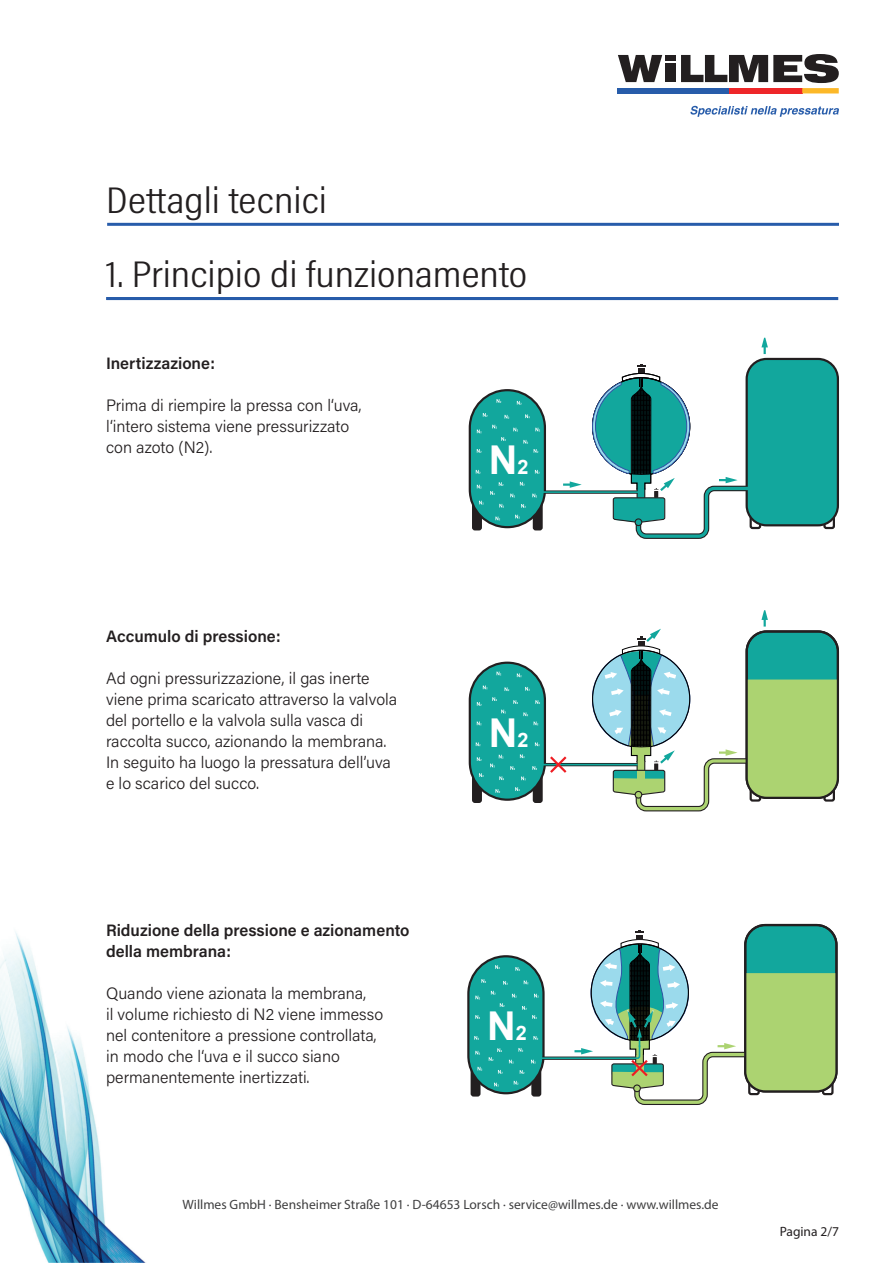
<style>
.page{position:relative;width:893px;height:1263px;background:#fff}
.page>*{position:absolute;margin:0;border:0;box-sizing:border-box;transform-origin:0 0}
.t1{font:700 39.75px "Arial";color:#fff}
.t2{font:300 37.5px "Acumin Pro Cond";color:#231f20;scale:1.2 1}
.t3{font:300 16.5px/21px "Acumin Pro";color:#231f20}
.t4{font:600 16.5px/21px "Acumin Pro";color:#231f20}
.t5{font:13.5px "Myriad Pro";color:#3e3e3f}
.t6{font:13.5px "Myriad Pro";color:#231f20}
.s1{font-size:19.95px}
</style>
<div class="page">
<svg style="left:618px;top:55px;width:44px;height:27px"></svg>
<div style="left:665px;top:63px;width:11px;height:19px;background:#231f20"></div>
<div style="left:665px;top:55px;width:11px;height:6px;background:#231f20"></div>
<svg style="left:681px;top:54px;width:158px;height:29px"></svg>
<div style="left:618px;top:88px;width:111px;height:5px;background:#275caa"></div>
<div style="left:729px;top:88px;width:73px;height:5px;background:#ee2629"></div>
<div style="left:802px;top:88px;width:37px;height:5px;background:#fcb828"></div>
<svg style="left:690px;top:106px;width:149px;height:11px"></svg>
<img style="left:0;top:932px;width:146px;height:331px">
<div style="left:750px;top:491px;width:11px;height:38px;border:2px solid #231f20;border-radius:2px"></div>
<div style="left:823px;top:491px;width:12px;height:38px;border:2px solid #231f20;border-radius:2px"></div>
<div style="left:747px;top:359px;width:91px;height:166px;background:#12a79d;border-radius:20px"></div>
<div style="left:746px;top:358px;width:93px;height:168px;border:2px solid #231f20;border-radius:20px"></div>
<div style="left:473px;top:499px;width:8px;height:30px;background:#231f20;border-radius:2px"></div>
<div style="left:472px;top:498px;width:10px;height:32px;border:2px solid #231f20;border-radius:2px"></div>
<div style="left:534px;top:499px;width:8px;height:30px;background:#231f20;border-radius:2px"></div>
<div style="left:533px;top:498px;width:10px;height:32px;border:2px solid #231f20;border-radius:2px"></div>
<div style="left:470px;top:390px;width:75px;height:137px;background:#12a79d;border-radius:38px"></div>
<div style="left:469px;top:389px;width:77px;height:139px;border:2px solid #231f20;border-radius:38px"></div>
<svg style="left:761px;top:338px;width:7px;height:16px"></svg>
<svg style="left:563px;top:481px;width:19px;height:7px"></svg>
<svg style="left:592px;top:364px;width:161px;height:175px"></svg>
<svg style="left:477px;top:429px;width:4px;height:4px"></svg>
<svg style="left:501px;top:437px;width:5px;height:4px"></svg>
<svg style="left:492px;top:425px;width:5px;height:3px"></svg>
<svg style="left:483px;top:413px;width:4px;height:4px"></svg>
<svg style="left:476px;top:470px;width:4px;height:4px"></svg>
<svg style="left:477px;top:449px;width:4px;height:4px"></svg>
<svg style="left:535px;top:470px;width:5px;height:4px"></svg>
<svg style="left:534px;top:449px;width:4px;height:4px"></svg>
<svg style="left:513px;top:428px;width:5px;height:3px"></svg>
<svg style="left:535px;top:428px;width:5px;height:3px"></svg>
<svg style="left:497px;top:399px;width:4px;height:4px"></svg>
<svg style="left:517px;top:401px;width:4px;height:4px"></svg>
<svg style="left:495px;top:517px;width:5px;height:3px"></svg>
<svg style="left:515px;top:515px;width:5px;height:3px"></svg>
<svg style="left:523px;top:440px;width:5px;height:4px"></svg>
<svg style="left:525px;top:414px;width:5px;height:4px"></svg>
<svg style="left:479px;top:501px;width:5px;height:3px"></svg>
<svg style="left:499px;top:504px;width:5px;height:3px"></svg>
<svg style="left:490px;top:482px;width:13px;height:13px"></svg>
<svg style="left:510px;top:494px;width:5px;height:3px"></svg>
<svg style="left:532px;top:494px;width:5px;height:3px"></svg>
<svg style="left:521px;top:504px;width:5px;height:4px"></svg>
<svg style="left:544px;top:490px;width:93px;height:4px"></svg>
<hr style="left:542px;top:491px;width:97px;height:2px;background:#12a79d">
<div style="left:473px;top:772px;width:8px;height:30px;background:#231f20;border-radius:2px"></div>
<div style="left:472px;top:771px;width:10px;height:32px;border:2px solid #231f20;border-radius:2px"></div>
<div style="left:534px;top:772px;width:8px;height:30px;background:#231f20;border-radius:2px"></div>
<div style="left:533px;top:771px;width:10px;height:32px;border:2px solid #231f20;border-radius:2px"></div>
<div style="left:470px;top:663px;width:75px;height:137px;background:#12a79d;border-radius:38px"></div>
<div style="left:469px;top:662px;width:77px;height:139px;border:2px solid #231f20;border-radius:38px"></div>
<svg style="left:592px;top:610px;width:244px;height:202px"></svg>
<div style="left:746px;top:630px;width:93px;height:169px;border:2px solid #231f20;border-radius:20px"></div>
<svg style="left:477px;top:702px;width:4px;height:4px"></svg>
<svg style="left:501px;top:710px;width:5px;height:3px"></svg>
<svg style="left:492px;top:697px;width:5px;height:4px"></svg>
<svg style="left:483px;top:685px;width:4px;height:4px"></svg>
<svg style="left:476px;top:742px;width:4px;height:4px"></svg>
<svg style="left:477px;top:757px;width:4px;height:4px"></svg>
<svg style="left:477px;top:721px;width:4px;height:4px"></svg>
<svg style="left:535px;top:742px;width:5px;height:4px"></svg>
<svg style="left:534px;top:721px;width:4px;height:4px"></svg>
<svg style="left:505px;top:687px;width:4px;height:4px"></svg>
<svg style="left:513px;top:700px;width:5px;height:4px"></svg>
<svg style="left:535px;top:700px;width:5px;height:4px"></svg>
<svg style="left:517px;top:673px;width:4px;height:4px"></svg>
<svg style="left:495px;top:789px;width:5px;height:4px"></svg>
<svg style="left:515px;top:787px;width:5px;height:4px"></svg>
<svg style="left:523px;top:712px;width:5px;height:4px"></svg>
<svg style="left:525px;top:687px;width:5px;height:4px"></svg>
<svg style="left:479px;top:773px;width:5px;height:4px"></svg>
<svg style="left:499px;top:776px;width:5px;height:4px"></svg>
<svg style="left:490px;top:755px;width:13px;height:12px"></svg>
<svg style="left:510px;top:766px;width:5px;height:4px"></svg>
<svg style="left:532px;top:766px;width:5px;height:4px"></svg>
<svg style="left:521px;top:776px;width:5px;height:4px"></svg>
<svg style="left:520px;top:754px;width:4px;height:4px"></svg>
<hr style="left:544px;top:763px;width:93px;height:3px;background:#231f20">
<hr style="left:542px;top:764px;width:96px;height:1px;background:#12a79d">
<svg style="left:548px;top:756px;width:21px;height:17px"></svg>
<div style="left:471px;top:1064px;width:9px;height:32px;border:2px solid #231f20;border-radius:2px"></div>
<div style="left:468px;top:956px;width:75px;height:137px;background:#12a79d;border-radius:38px"></div>
<div style="left:467px;top:955px;width:78px;height:139px;border:2px solid #231f20;border-radius:38px"></div>
<div style="left:744px;top:924px;width:94px;height:168px;border:2px solid #231f20;border-radius:20px"></div>
<svg style="left:474px;top:930px;width:362px;height:175px"></svg>
<hr style="left:106px;top:297px;width:732px;height:3px;background:#275caa">
<hr style="left:107px;top:223px;width:732px;height:3px;background:#275caa">
<h2 class="t2" style="left:106px;top:176px;width:185px">Dettagli tecnici</h2>
<h2 class="t2" style="left:106px;top:250px;width:352px">1. Principio di funzionamento</h2>
<p class="t4" style="left:106px;top:352px;width:110px">Inertizzazione:</p>
<p class="t3" style="left:106px;top:394px;width:257px">Prima di riempire la pressa con l‘uva, l‘intero sistema viene pressurizzato con azoto (N2).</p>
<p class="t4" style="left:106px;top:625px;width:176px">Accumulo di pressione:</p>
<p class="t3" style="left:106px;top:667px;width:293px">Ad ogni pressurizzazione, il gas inerte viene prima scaricato attraverso la valvola del portello e la valvola sulla vasca di raccolta succo, azionando la membrana.<br>In seguito ha luogo la pressatura dell’uva e lo scarico del succo.</p>
<p class="t4" style="left:106px;top:919px;width:305px">Riduzione della pressione e azionamento della membrana:</p>
<p class="t3" style="left:106px;top:982px;width:279px">Quando viene azionata la membrana,<br>il volume richiesto di N2 viene immesso nel contenitore a pressione controllata, in modo che l‘uva e il succo siano permanentemente inertizzati.</p>
<h1 class="t1" style="left:489px;top:432px;width:41px">N<span class="s1">2</span></h1>
<h1 class="t1" style="left:489px;top:705px;width:41px">N<span class="s1">2</span></h1>
<h1 class="t1" style="left:487px;top:998px;width:41px">N<span class="s1">2</span></h1>
<p class="t5" style="left:183px;top:1196px;width:537px">Willmes GmbH · Bensheimer Straße 101 · D-64653 Lorsch · service@willmes.de · www.willmes.de</p>
<p class="t6" style="left:780px;top:1223px;width:61px">Pagina 2/7</p>
</div>
